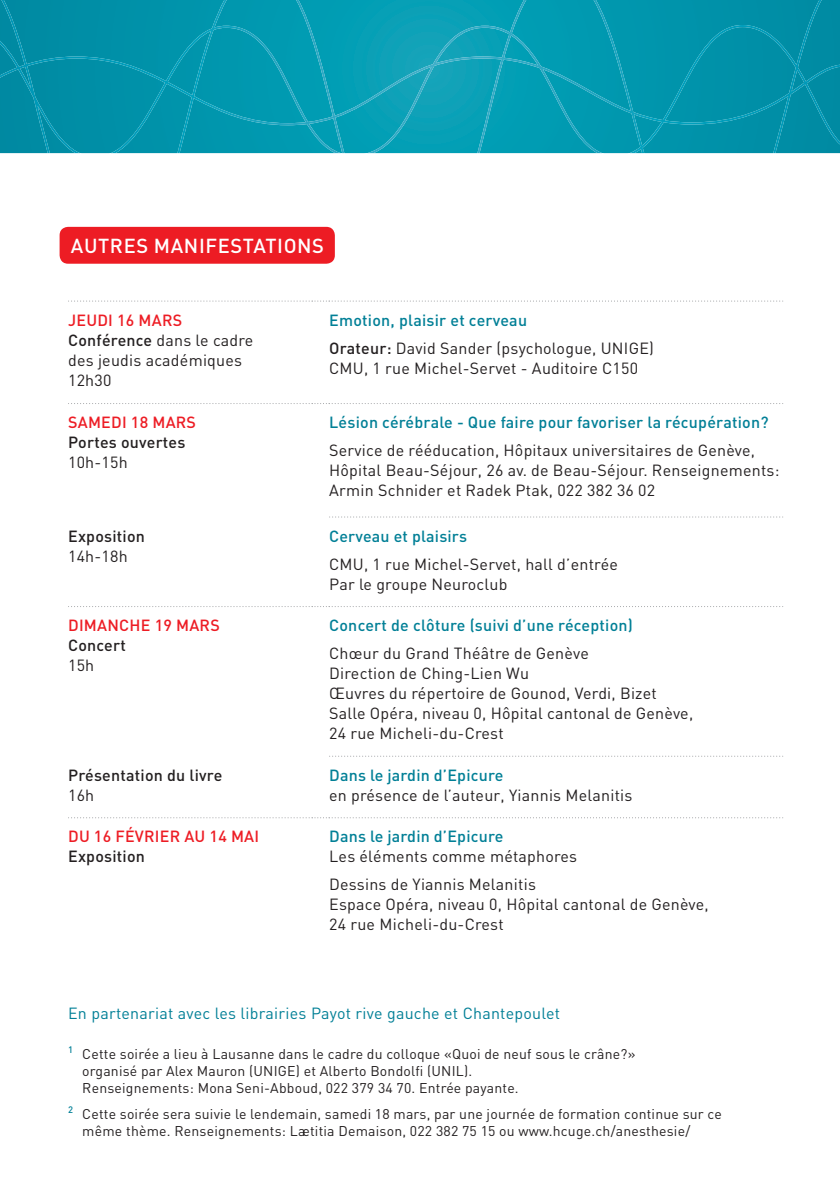
<style>
.page{position:relative;width:840px;height:1191px;background:#fff}
.page>*{position:absolute;margin:0;border:0;box-sizing:border-box;transform-origin:0 0}
.t1{font:500 20px "DIN";letter-spacing:.03em;color:#fff}
.t2{font:16px/20px "DIN";letter-spacing:.015em;color:#231f20}
.t3{font:500 16px "DIN";letter-spacing:.01em;color:#007f96}
.t4{font:500 16px "DIN";letter-spacing:.015em;color:#231f20}
.t5{font:16px "DIN";letter-spacing:.015em;color:#007f96}
.t6{font:500 16px "DIN";letter-spacing:.015em;color:#ed1c24}
.t7{font:14px/17px "DIN";letter-spacing:.015em;color:#231f20}
.s1{font-weight:500;color:#ed1c24}
.s2{font-weight:500}
.s3{font-weight:500;color:#007f96}
</style>
<div class="page">
<svg style="left:48px;top:153px;width:727px;height:111px"></svg>
<svg style="left:0;top:0;width:839px;height:153px"></svg>
<svg style="left:329px;top:516px;width:451px;height:1px"></svg>
<svg style="left:68px;top:606px;width:713px;height:1px"></svg>
<svg style="left:68px;top:403px;width:713px;height:1px"></svg>
<svg style="left:68px;top:300px;width:712px;height:1px"></svg>
<svg style="left:329px;top:755px;width:451px;height:1px"></svg>
<svg style="left:68px;top:817px;width:713px;height:1px"></svg>
<div style="left:60px;top:227px;width:274px;height:37px;background:#ed1c24;border-radius:9px"></div>
<p class="t1" style="left:71px;top:239px;width:254px">AUTRES MANIFESTATIONS</p>
<p class="t2" style="left:68px;top:312px;width:187px"><span class="s1">JEUDI 16 MARS<br></span><span class="s2">Conférence</span> dans le cadre des jeudis académiques<br>12h30</p>
<p class="t2" style="left:329px;top:308px;width:326px;line-height:28px"><span class="s3">Emotion, plaisir et cerveau<br></span><span class="s2">Orateur:</span> David Sander (psychologue, UNIGE)</p>
<p class="t2" style="left:329px;top:360px;width:310px">CMU, 1 rue Michel-Servet - Auditoire C150</p>
<p class="t6" style="left:68px;top:417px;width:129px">SAMEDI 18 MARS</p>
<p class="t4" style="left:68px;top:437px;width:119px">Portes ouvertes</p>
<p class="t2" style="left:68px;top:454px;width:61px">10h-15h</p>
<p class="t3" style="left:329px;top:417px;width:440px">Lésion cérébrale - Que faire pour favoriser la récupération?</p>
<p class="t2" style="left:329px;top:442px;width:451px">Service de rééducation, Hôpitaux universitaires de Genève,<br>Hôpital Beau-Séjour, 26 av. de Beau-Séjour. Renseignements:<br>Armin Schnider et Radek Ptak, 022 382 36 02</p>
<p class="t4" style="left:68px;top:530px;width:78px">Exposition</p>
<p class="t2" style="left:68px;top:548px;width:61px">14h-18h</p>
<p class="t3" style="left:329px;top:530px;width:139px">Cerveau et plaisirs</p>
<p class="t2" style="left:329px;top:556px;width:290px">CMU, 1 rue Michel-Servet, hall d’entrée<br>Par le groupe Neuroclub</p>
<p class="t6" style="left:68px;top:619px;width:153px">DIMANCHE 19 MARS</p>
<p class="t4" style="left:68px;top:639px;width:59px">Concert</p>
<p class="t2" style="left:68px;top:657px;width:28px">15h</p>
<p class="t3" style="left:329px;top:619px;width:305px">Concert de clôture (suivi d’une réception)</p>
<p class="t2" style="left:329px;top:645px;width:365px">Chœur du Grand Théâtre de Genève<br>Direction de Ching-Lien Wu<br>Œuvres du répertoire de Gounod, Verdi, Bizet Salle Opéra, niveau 0, Hôpital cantonal de Genève, 24 rue Micheli-du-Crest</p>
<p class="t4" style="left:68px;top:769px;width:156px">Présentation du livre</p>
<p class="t2" style="left:68px;top:787px;width:28px">16h</p>
<p class="t3" style="left:329px;top:769px;width:175px">Dans le jardin d’Epicure</p>
<p class="t2" style="left:329px;top:787px;width:305px">en présence de l’auteur, Yiannis Melanitis</p>
<p class="t6" style="left:68px;top:831px;width:192px">DU 16 FÉVRIER AU 14 MAI</p>
<p class="t4" style="left:68px;top:851px;width:78px">Exposition</p>
<p class="t3" style="left:329px;top:831px;width:175px">Dans le jardin d’Epicure</p>
<p class="t2" style="left:329px;top:844px;width:249px;line-height:28px">Les éléments comme métaphores<br>Dessins de Yiannis Melanitis</p>
<p class="t2" style="left:329px;top:896px;width:381px">Espace Opéra, niveau 0, Hôpital cantonal de Genève,<br>24 rue Micheli-du-Crest</p>
<p class="t5" style="left:68px;top:1008px;width:493px">En partenariat avec les librairies Payot rive gauche et Chantepoulet</p>
<p class="t7" style="left:82px;top:1046px;width:554px;text-indent:-14px"><sup>1</sup> Cette soirée a lieu à Lausanne dans le cadre du colloque «Quoi de neuf sous le crâne?» organisé par Alex Mauron (UNIGE) et Alberto Bondolfi (UNIL).<br>Renseignements: Mona Seni-Abboud, 022 379 34 70. Entrée payante.</p>
<p class="t7" style="left:82px;top:1106px;width:640px;text-indent:-14px"><sup>2</sup> Cette soirée sera suivie le lendemain, samedi 18 mars, par une journée de formation continue sur ce même thème. Renseignements: Laetitia Demaison, 022 382 75 15 ou www.hcuge.ch/anesthesie/</p>
</div>
